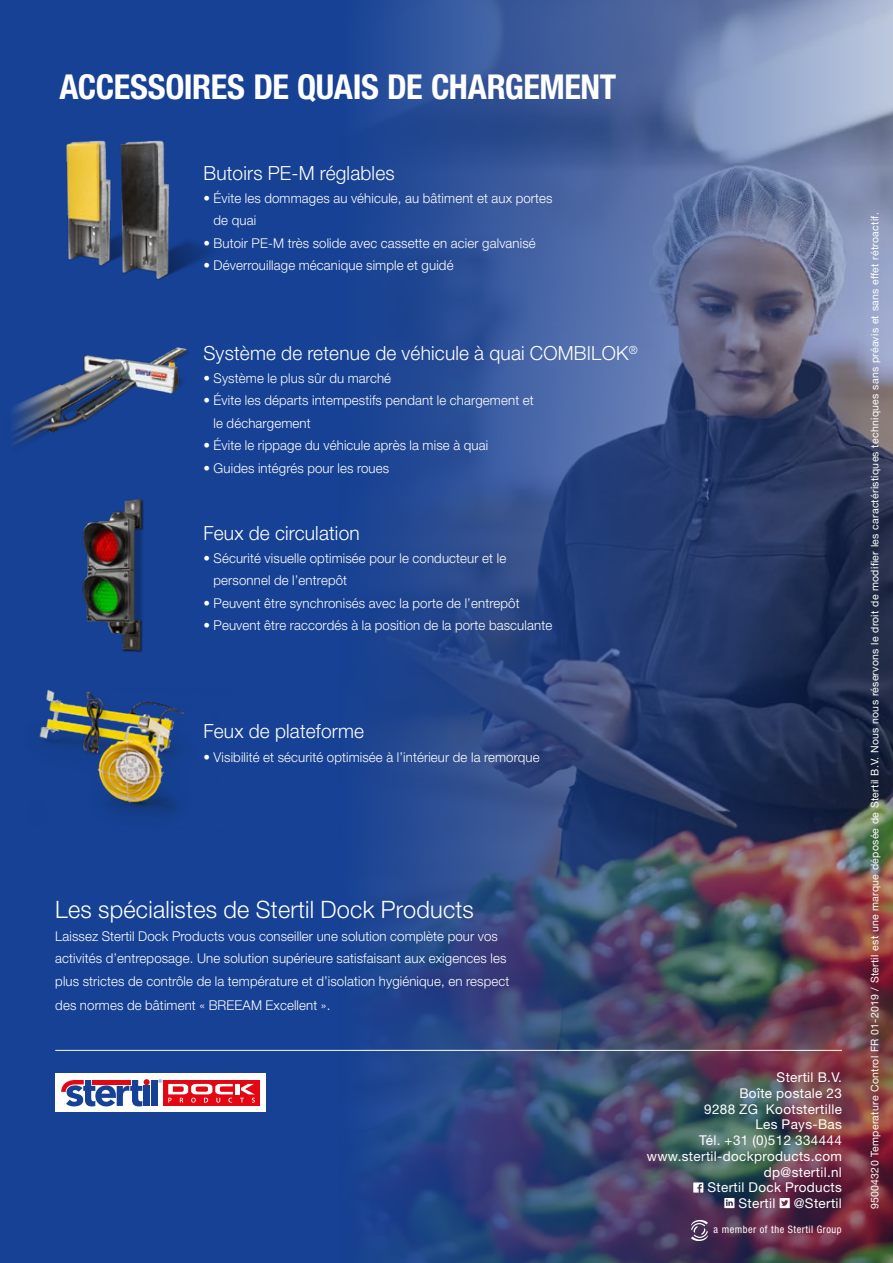
<style>
.page{position:relative;width:893px;height:1263px;background:#fff}
.page>*{position:absolute;margin:0;border:0;box-sizing:border-box;transform-origin:0 0}
.t1{font:700 condensed 34.35px "Helvetica Neue LT Std";letter-spacing:-.015em;color:#fff}
.t2{font:300 24px "Helvetica Neue LT Std";letter-spacing:.01em;color:#fff}
.t3{font:300 19.5px "Helvetica Neue LT Std";letter-spacing:.01em;color:#fff}
.t4{font:300 13.5px/22.5px "Helvetica Neue LT Std";letter-spacing:.01em;color:#fff}
.t5{font:13.5px "Helvetica Neue LT Std";letter-spacing:.025em;color:#fff}
.t6{font:10.5px "Helvetica Neue LT Std";letter-spacing:.025em;color:#fff}
.t7{font:condensed 10.35px "Helvetica Neue LT Std";letter-spacing:.05em;color:#fff}
</style>
<div class="page">
<img style="left:0;top:0;width:893px;height:1263px">
<hr style="left:55px;top:1050px;width:787px;height:1px;background:#fff">
<div style="left:55px;top:1074px;width:211px;height:38px;background:#fff"></div>
<div style="left:151px;top:1080px;width:7px;height:26px;background:#164194"></div>
<svg style="left:61px;top:1079px;width:89px;height:27px"></svg>
<svg style="left:158px;top:1079px;width:4px;height:4px"></svg>
<div style="left:163px;top:1080px;width:97px;height:26px;background:#e30613"></div>
<hr style="left:236px;top:1084px;width:4px;height:10px;background:#fff">
<svg style="left:168px;top:1084px;width:65px;height:18px"></svg>
<svg style="left:240px;top:1084px;width:15px;height:18px"></svg>
<svg style="left:691px;top:1220px;width:17px;height:21px"></svg>
<svg style="left:693px;top:1182px;width:10px;height:10px"></svg>
<svg style="left:724px;top:1198px;width:10px;height:10px"></svg>
<svg style="left:780px;top:1198px;width:10px;height:10px"></svg>
<div style="left:23px;top:689px;width:209px;height:153px;background:#164194"></div>
<img style="left:38px;top:692px;width:149px;height:113px">
<img style="left:35px;top:483px;width:166px;height:209px">
<img style="left:0;top:325px;width:201px;height:158px">
<img style="left:47px;top:125px;width:186px;height:164px">
<h1 class="t1" style="left:60px;top:66px;width:558px">ACCESSOIRES DE QUAIS DE CHARGEMENT</h1>
<h3 class="t3" style="left:203px;top:161px;width:193px">Butoirs PE-M réglables</h3>
<p class="t4" style="left:214px;top:186px;width:341px;text-indent:-10px">• Évite les dommages au véhicule, au bâtiment et aux portes de quai</p>
<p class="t4" style="left:203px;top:231px;width:334px">• Butoir PE-M très solide avec cassette en acier galvanisé</p>
<p class="t4" style="left:203px;top:254px;width:252px">• Déverrouillage mécanique simple et guidé</p>
<h3 class="t3" style="left:203px;top:341px;width:436px">Système de retenue de véhicule à quai COMBILOK<sup>®</sup></h3>
<p class="t4" style="left:203px;top:366px;width:189px">• Système le plus sûr du marché</p>
<p class="t4" style="left:214px;top:389px;width:322px;text-indent:-10px">• Évite les départs intempestifs pendant le chargement et le déchargement</p>
<p class="t4" style="left:203px;top:434px;width:286px">• Évite le rippage du véhicule après la mise à quai</p>
<p class="t4" style="left:203px;top:456px;width:187px">• Guides intégrés pour les roues</p>
<h3 class="t3" style="left:203px;top:521px;width:158px">Feux de circulation</h3>
<p class="t4" style="left:214px;top:546px;width:294px;text-indent:-10px">• Sécurité visuelle optimisée pour le conducteur et le personnel de l’entrepôt</p>
<p class="t4" style="left:203px;top:591px;width:318px">• Peuvent être synchronisés avec la porte de l’entrepôt</p>
<p class="t4" style="left:203px;top:614px;width:350px">• Peuvent être raccordés à la position de la porte basculante</p>
<h3 class="t3" style="left:203px;top:719px;width:162px">Feux de plateforme</h3>
<p class="t4" style="left:203px;top:746px;width:338px">• Visibilité et sécurité optimisée à l’intérieur de la remorque</p>
<h2 class="t2" style="left:55px;top:895px;width:420px">Les spécialistes de Stertil Dock Products</h2>
<p class="t4" style="left:55px;top:924px;width:456px">Laissez Stertil Dock Products vous conseiller une solution complète pour vos activités d’entreposage. Une solution supérieure satisfaisant aux exigences les plus strictes de contrôle de la température et d’isolation hygiénique, en respect</p>
<p class="t4" style="left:55px;top:993px;width:277px">des normes de bâtiment « BREEAM Excellent ».</p>
<p class="t5" style="left:777px;top:1069px;width:67px">Stertil B.V.</p>
<p class="t5" style="left:739px;top:1085px;width:104px">Boîte postale 23</p>
<p class="t5" style="left:704px;top:1101px;width:139px">9288 ZG Kootstertille</p>
<p class="t5" style="left:755px;top:1116px;width:88px">Les Pays-Bas</p>
<p class="t5" style="left:699px;top:1132px;width:144px">Tél. +31 (0)512 334444</p>
<p class="t5" style="left:647px;top:1148px;width:197px">www.stertil-dockproducts.com</p>
<p class="t5" style="left:764px;top:1164px;width:80px">dp@stertil.nl</p>
<p class="t5" style="left:707px;top:1179px;width:136px">Stertil Dock Products</p>
<p class="t5" style="left:738px;top:1195px;width:39px">Stertil</p>
<p class="t5" style="left:794px;top:1195px;width:50px">@Stertil</p>
<p class="t7" style="left:714px;top:1223px;width:130px">a member of the Stertil Group</p>
<p class="t6" style="left:868px;top:1209px;width:998px;rotate:-90deg">95004320 Temperature Control FR 01-2019 / Stertil est une marque déposée de Stertil B.V. Nous nous réservons le droit de modifier les caractéristiques techniques sans préavis et sans effet rétroactif.</p>
</div>
